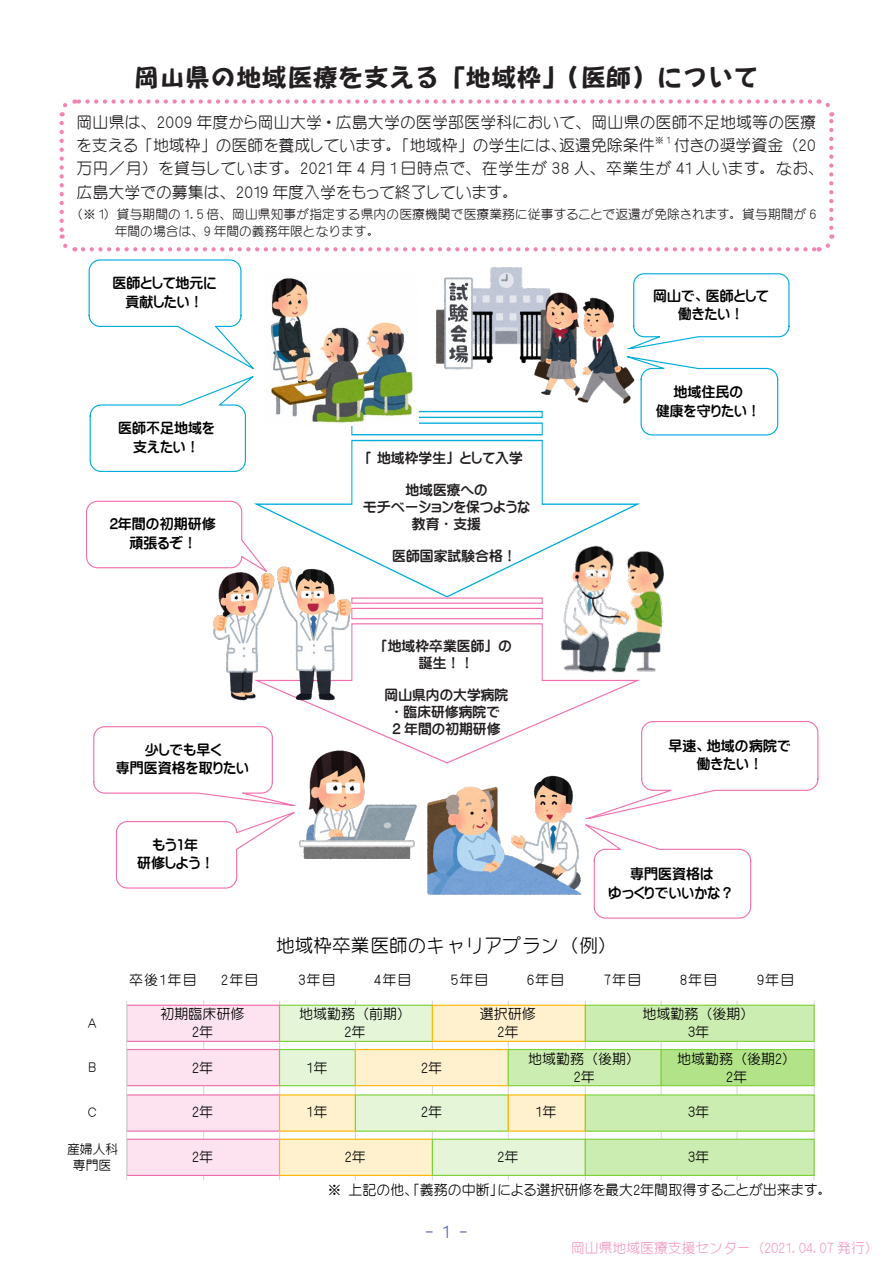
<style>
.page{position:relative;width:893px;height:1263px;background:#fff}
.page>*{position:absolute;margin:0;border:0;box-sizing:border-box;transform-origin:0 0}
.t1{font:25.5px "Yuyu Gothictai EG Extra SJIS";color:#231f20}
.t2{font:18.6px "Yenti EG4 Medium SJIS";color:#000}
.t3{font:16.95px "Yenti EG4 Medium SJIS";color:#4d5a9e}
.t4{font:15.9px/23.4px "Yenti EGP4 Medium SJIS";color:#231f20}
.t5{font:13.95px/18.6px "Yenti EGP Extra SJIS";color:#000;text-align:center}
.t6{font:13.95px/18.6px "Yenti EG4 Medium SJIS";color:#000;text-align:center}
.t7{font:13.95px "Yenti EGP4 Medium SJIS";color:#000}
.t8{font:13.8px "Yenti EGP Extra SJIS";color:#231f20}
.スタイルＡ2{font:13.8px "Yenti EG4 Medium SJIS";color:#f49cc3}
.t9{font:13.8px "Yenti EG Extra SJIS";color:#231f20}
.t10{font:12.75px/17px "Yenti EG4 Medium SJIS";letter-spacing:.01em;color:#231f20}
.t11{font:12.75px/16.4px "Yenti EG4 Medium SJIS";color:#000;text-align:center}
.t12{font:9.3px "Yenti EGP4 Medium SJIS";color:#231f20}
.s1{font-family:"Yenti EG4 Medium SJIS"}
.s2{font-family:"Yenti EGP4 Medium SJIS"}
.s3{font-family:"Yenti EG Extra SJIS"}
</style>
<div class="page">
<svg style="left:267px;top:411px;width:373px;height:186px"></svg>
<svg style="left:305px;top:597px;width:335px;height:166px"></svg>
<svg style="left:59px;top:123px;width:16px;height:129px"></svg>
<svg style="left:83px;top:234px;width:752px;height:18px"></svg>
<svg style="left:818px;top:99px;width:16px;height:129px"></svg>
<svg style="left:59px;top:99px;width:751px;height:17px"></svg>
<img style="left:299px;top:743px;width:119px;height:117px">
<img style="left:427px;top:763px;width:155px;height:132px">
<img style="left:213px;top:563px;width:139px;height:139px">
<svg style="left:90px;top:376px;width:163px;height:96px"></svg>
<svg style="left:635px;top:273px;width:154px;height:76px"></svg>
<img style="left:433px;top:267px;width:202px;height:144px">
<svg style="left:584px;top:721px;width:234px;height:198px"></svg>
<svg style="left:626px;top:355px;width:152px;height:80px"></svg>
<img style="left:556px;top:542px;width:108px;height:134px">
<svg style="left:93px;top:726px;width:201px;height:79px"></svg>
<svg style="left:116px;top:812px;width:178px;height:77px"></svg>
<svg style="left:86px;top:501px;width:181px;height:71px"></svg>
<img style="left:267px;top:278px;width:151px;height:148px">
<hr style="left:203px;top:1000px;width:1px;height:180px;background:#d9d9d9">
<hr style="left:279px;top:1000px;width:1px;height:180px;background:#d9d9d9">
<hr style="left:355px;top:1000px;width:1px;height:180px;background:#d9d9d9">
<hr style="left:432px;top:1000px;width:1px;height:180px;background:#d9d9d9">
<hr style="left:508px;top:1000px;width:1px;height:180px;background:#d9d9d9">
<hr style="left:585px;top:1000px;width:1px;height:180px;background:#d9d9d9">
<hr style="left:661px;top:1000px;width:1px;height:180px;background:#d9d9d9">
<hr style="left:736px;top:1000px;width:2px;height:180px;background:#d9d9d9">
<hr style="left:813px;top:1000px;width:2px;height:180px;background:#d9d9d9">
<div style="left:127px;top:1005px;width:153px;height:36px;background:#fce3ef"></div>
<div style="left:126px;top:1005px;width:154px;height:37px;border:1px solid #ed6fab"></div>
<div style="left:127px;top:1049px;width:153px;height:37px;background:#fce3ef"></div>
<div style="left:126px;top:1049px;width:154px;height:37px;border:1px solid #ed6fab"></div>
<div style="left:127px;top:1095px;width:153px;height:36px;background:#fce3ef"></div>
<div style="left:126px;top:1094px;width:154px;height:38px;border:1px solid #ed6fab"></div>
<div style="left:127px;top:1139px;width:153px;height:36px;background:#fce3ef"></div>
<div style="left:126px;top:1139px;width:154px;height:37px;border:1px solid #ed6fab"></div>
<div style="left:280px;top:1095px;width:75px;height:36px;background:#fff1ce"></div>
<div style="left:279px;top:1094px;width:77px;height:38px;border:1px solid #feb80a"></div>
<div style="left:280px;top:1139px;width:152px;height:36px;background:#fff1ce"></div>
<div style="left:279px;top:1139px;width:154px;height:37px;border:1px solid #feb80a"></div>
<div style="left:280px;top:1005px;width:152px;height:36px;background:#e5f6d8"></div>
<div style="left:279px;top:1005px;width:154px;height:37px;border:1px solid #7fd13b"></div>
<div style="left:280px;top:1049px;width:75px;height:37px;background:#e5f6d8"></div>
<div style="left:279px;top:1049px;width:77px;height:37px;border:1px solid #7fd13b"></div>
<div style="left:355px;top:1095px;width:153px;height:36px;background:#e5f6d8"></div>
<div style="left:355px;top:1094px;width:154px;height:38px;border:1px solid #7fd13b"></div>
<div style="left:432px;top:1139px;width:153px;height:36px;background:#e5f6d8"></div>
<div style="left:432px;top:1139px;width:154px;height:37px;border:1px solid #7fd13b"></div>
<div style="left:432px;top:1005px;width:153px;height:36px;background:#fff1ce"></div>
<div style="left:432px;top:1005px;width:154px;height:37px;border:1px solid #feb80a"></div>
<div style="left:355px;top:1049px;width:153px;height:37px;background:#fff1ce"></div>
<div style="left:355px;top:1049px;width:154px;height:37px;border:1px solid #feb80a"></div>
<div style="left:508px;top:1095px;width:77px;height:36px;background:#fff1ce"></div>
<div style="left:508px;top:1094px;width:78px;height:38px;border:1px solid #feb80a"></div>
<div style="left:585px;top:1005px;width:229px;height:36px;background:#ccedb1"></div>
<div style="left:585px;top:1005px;width:230px;height:37px;border:1px solid #7fd13b"></div>
<div style="left:508px;top:1049px;width:153px;height:37px;background:#ccedb1"></div>
<div style="left:508px;top:1049px;width:154px;height:37px;border:1px solid #7fd13b"></div>
<div style="left:585px;top:1095px;width:229px;height:36px;background:#ccedb1"></div>
<div style="left:585px;top:1094px;width:230px;height:38px;border:1px solid #7fd13b"></div>
<div style="left:585px;top:1139px;width:229px;height:36px;background:#ccedb1"></div>
<div style="left:585px;top:1139px;width:230px;height:37px;border:1px solid #7fd13b"></div>
<div style="left:661px;top:1049px;width:153px;height:37px;background:#b2e389"></div>
<div style="left:661px;top:1049px;width:154px;height:37px;border:1px solid #7fd13b"></div>
<hr style="left:126px;top:1000px;width:1px;height:180px;background:#d9d9d9">
<svg style="left:89px;top:259px;width:164px;height:110px"></svg>
<p class="t1" style="left:134px;top:65px;width:627px">岡山県の地域医療を支える「地域枠」（医師）について</p>
<p class="t4" style="left:77px;top:110px;width:741px">岡山県は、 2009 年度から岡山大学・広島大学の医学部医学科において、岡山県の医師不足地域等の医療を支える<span class="s1">「</span>地域枠<span class="s1">」</span>の医師を養成しています。<span class="s1">「</span>地域枠<span class="s1">」</span>の学生には、返還免除条件</p>
<p class="t12" style="left:655px;top:135px;width:17px">※1</p>
<p class="t4" style="left:77px;top:133px;width:741px;text-align:justify;text-indent:597px">付きの奨学資金<span class="s1">（</span>20万円／月<span class="s1">）</span>を貸与しています。 2021 年 4 月 1 日時点で、在学生が 38 人、卒業生が 41 人います。なお、広島大学での募集は、 2019 年度入学をもって終了しています。</p>
<p class="t10" style="left:115px;top:205px;width:703px;text-indent:-45px">（<span class="s2">※ 1</span>）貸与期間の 1.5 倍、岡山県知事が指定する県内の医療機関で医療業務に従事<span class="s2">することで返還が免除されます。</span>貸与期間が 6年間の場合は、9 年間の義務年限となります。</p>
<p class="t5" style="left:113px;top:274px;width:106px">医師として地元に貢献したい！</p>
<p class="t5" style="left:118px;top:419px;width:98px">医師不足地域を支えたい！</p>
<p class="t5" style="left:110px;top:515px;width:108px">2年間の初期研修頑張るぞ！</p>
<p class="t8" style="left:363px;top:451px;width:161px">「地域枠学生」として入学</p>
<p class="t8" style="left:405px;top:483px;width:84px">地域医療への</p>
<p class="t8" style="left:363px;top:500px;width:169px">モチベーションを保つような</p>
<p class="t8" style="left:412px;top:517px;width:71px">教育・支援</p>
<p class="t8" style="left:392px;top:549px;width:126px">医師国家試験合格！</p>
<p class="t5" style="left:653px;top:286px;width:117px">岡山で、医師として働きたい！</p>
<p class="t5" style="left:656px;top:382px;width:107px">地域住民の<br>健康を守りたい！</p>
<p class="t5" style="left:116px;top:740px;width:135px">少しでも早く<br>専門医資格を取りたい</p>
<p class="t5" style="left:137px;top:835px;width:79px">もう1年<br>研修しよう！</p>
<p class="t8" style="left:374px;top:639px;width:140px"><span class="s3">「</span>地域枠卒業医師<span class="s3">」の</span></p>
<p class="t9" style="left:419px;top:656px;width:57px">誕生！！</p>
<p class="t8" style="left:384px;top:688px;width:125px">岡山県内の大学病院</p>
<p class="t8" style="left:393px;top:705px;width:109px">・臨床研修病院で</p>
<p class="t8" style="left:392px;top:722px;width:110px">2 年間の初期研修</p>
<p class="t5" style="left:668px;top:736px;width:124px">早速、地域の病院で働きたい！</p>
<p class="t5" style="left:608px;top:864px;width:128px">専門医資格は<br>ゆっくりでいいかな？</p>
<p class="t2" style="left:276px;top:936px;width:342px">地域枠卒業医師のキャリアプラン（例）</p>
<p class="t11" style="left:86px;top:1015px;width:14px">Ａ</p>
<p class="t11" style="left:86px;top:1059px;width:14px">Ｂ</p>
<p class="t11" style="left:86px;top:1104px;width:14px">Ｃ</p>
<p class="t11" style="left:67px;top:1141px;width:53px">産婦人科専門医</p>
<p class="t6" style="left:129px;top:970px;width:69px">卒後1年目</p>
<p class="t6" style="left:221px;top:970px;width:39px">2年目</p>
<p class="t6" style="left:298px;top:970px;width:39px">3年目</p>
<p class="t6" style="left:374px;top:970px;width:39px">4年目</p>
<p class="t6" style="left:451px;top:970px;width:39px">5年目</p>
<p class="t6" style="left:527px;top:970px;width:39px">6年目</p>
<p class="t6" style="left:604px;top:970px;width:39px">7年目</p>
<p class="t6" style="left:680px;top:970px;width:39px">8年目</p>
<p class="t6" style="left:757px;top:970px;width:39px">9年目</p>
<p class="t6" style="left:161px;top:1004px;width:86px">初期臨床研修<br>2年</p>
<p class="t6" style="left:192px;top:1058px;width:23px">2年</p>
<p class="t6" style="left:192px;top:1103px;width:23px">2年</p>
<p class="t6" style="left:192px;top:1148px;width:23px">2年</p>
<p class="t6" style="left:299px;top:1004px;width:114px">地域勤務（前期）<br>2年</p>
<p class="t6" style="left:307px;top:1058px;width:23px">1年</p>
<p class="t6" style="left:421px;top:1058px;width:23px">2年</p>
<p class="t6" style="left:480px;top:1004px;width:58px">選択研修<br>2年</p>
<p class="t6" style="left:528px;top:1049px;width:114px">地域勤務（後期）<br>2年</p>
<p class="t6" style="left:642px;top:1004px;width:114px">地域勤務（後期）<br>3年</p>
<p class="t6" style="left:677px;top:1049px;width:121px">地域勤務（後期2）<br>2年</p>
<p class="t6" style="left:307px;top:1103px;width:23px">1年</p>
<p class="t6" style="left:345px;top:1148px;width:23px">2年</p>
<p class="t6" style="left:421px;top:1103px;width:23px">2年</p>
<p class="t6" style="left:497px;top:1148px;width:23px">2年</p>
<p class="t6" style="left:535px;top:1103px;width:23px">1年</p>
<p class="t6" style="left:688px;top:1103px;width:23px">3年</p>
<p class="t6" style="left:688px;top:1148px;width:23px">3年</p>
<p class="t7" style="left:327px;top:1183px;width:499px">※ 上記の他、「義務の中断」による選択研修を最大2年間取得することが出来ます。</p>
<p class="t3" style="left:425px;top:1224px;width:44px">- 1 -</p>
<p class="スタイルＡ2" style="left:571px;top:1241px;width:309px">岡山県地域医療支援センター（2021.04.07 発行）</p>
</div>
